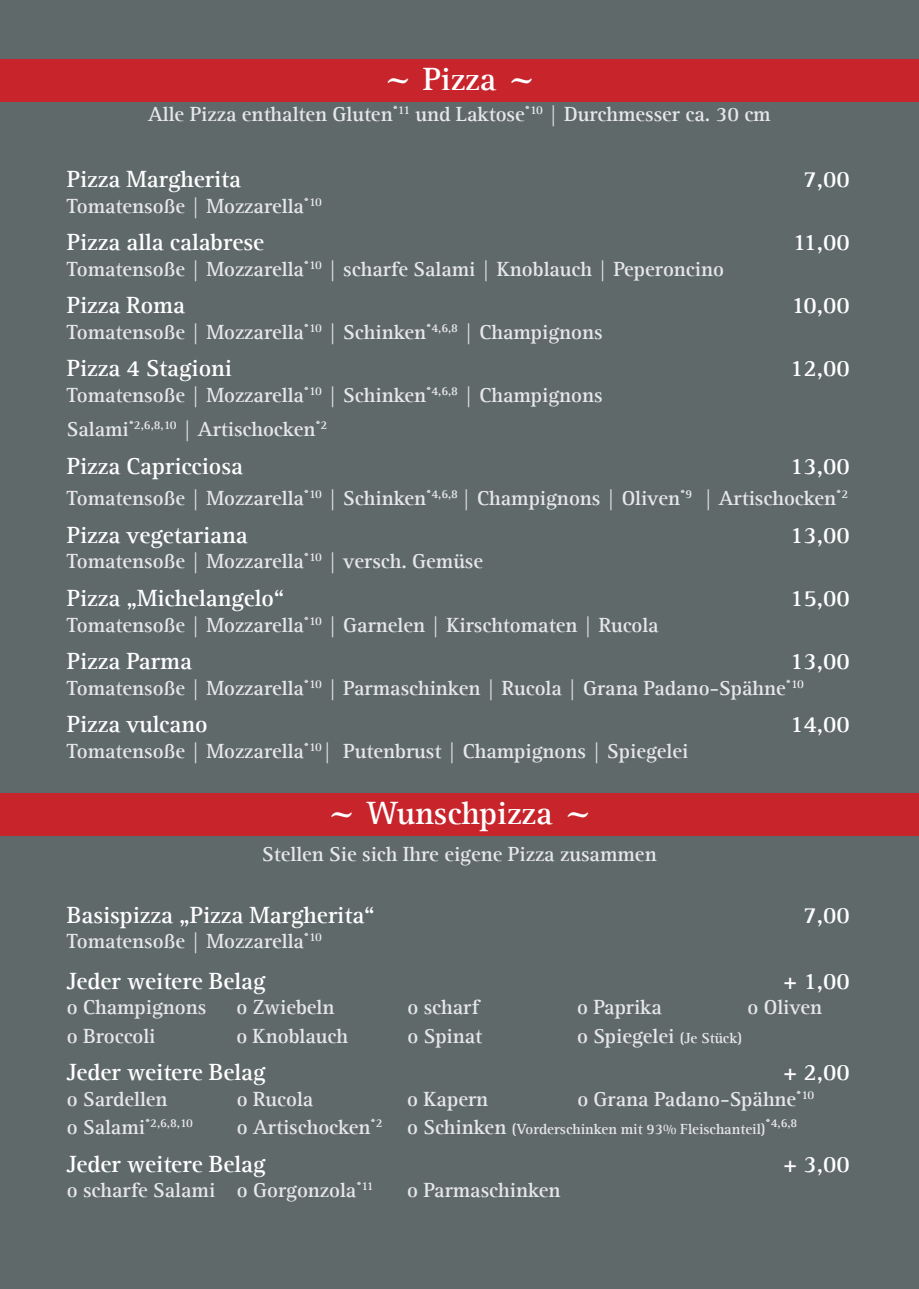
<style>
.page{position:relative;width:919px;height:1289px;background:#fff}
.page>*{position:absolute;margin:0;border:0;box-sizing:border-box;transform-origin:0 0}
.t1{font:700 33px "Agfa Rotis Serif";color:#fff}
.t2{font:700 24px "Agfa Rotis Serif";color:#fff}
.t3{font:700 21px/34.5px "Agfa Rotis Serif";color:#e6e7e9}
.t4{font:700 15px "Agfa Rotis Serif";color:#e6e7e9}
.t5{font:700 12.3px "Agfa Rotis Serif";color:#ececee}
.s1{font-size:15px}
.s2{font-size:21px;color:#e6e7e9}
.s3{font-size:21px}
</style>
<div class="page">
<div style="left:0;top:0;width:918px;height:1288px;background:#60696a"></div>
<div style="left:0;top:60px;width:918px;height:42px;background:#c8242b"></div>
<div style="left:0;top:793px;width:918px;height:43px;background:#c8242b"></div>
<h1 class="t1" style="left:381px;top:59px;width:158px">~ Pizza ~</h1>
<p class="t3" style="left:148px;top:97px;width:624px">Alle Pizza enthalten Gluten<sup>*11</sup> und Laktose<sup>*10</sup> | Durchmesser ca. 30 cm</p>
<p class="t2" style="left:67px;top:165px;width:176px">Pizza Margherita</p>
<p class="t2" style="left:803px;top:165px;width:48px">7,00</p>
<p class="t3" style="left:67px;top:188px;width:257px">Tomatensoße | Mozzarella<sup>*10</sup></p>
<p class="t2" style="left:67px;top:228px;width:199px">Pizza alla calabrese</p>
<p class="t2" style="left:792px;top:228px;width:58px">11,00</p>
<p class="t3" style="left:67px;top:251px;width:658px">Tomatensoße | Mozzarella<sup>*10</sup> | scharfe Salami | Knoblauch | Peperoncino</p>
<p class="t2" style="left:67px;top:291px;width:120px">Pizza Roma</p>
<p class="t2" style="left:791px;top:291px;width:59px">10,00</p>
<p class="t3" style="left:67px;top:314px;width:537px">Tomatensoße | Mozzarella<sup>*10</sup> | Schinken<sup>*4,6,8</sup> | Champignons</p>
<p class="t2" style="left:67px;top:354px;width:167px">Pizza 4 Stagioni</p>
<p class="t2" style="left:790px;top:354px;width:61px">12,00</p>
<p class="t3" style="left:67px;top:377px;width:537px">Tomatensoße | Mozzarella<sup>*10</sup> | Schinken<sup>*4,6,8</sup> | Champignons<br>Salami<sup>*2,6,8,10</sup> | Artischocken<sup>*2</sup></p>
<p class="t2" style="left:67px;top:452px;width:178px">Pizza Capricciosa</p>
<p class="t2" style="left:790px;top:452px;width:61px">13,00</p>
<p class="t3" style="left:67px;top:481px;width:782px">Tomatensoße | Mozzarella<sup>*10</sup> | Schinken<sup>*4,6,8</sup> | Champignons | Oliven<sup>*9</sup> | Artischocken<sup>*2</sup></p>
<p class="t2" style="left:67px;top:521px;width:183px">Pizza vegetariana</p>
<p class="t2" style="left:790px;top:521px;width:61px">13,00</p>
<p class="t3" style="left:67px;top:544px;width:418px">Tomatensoße | Mozzarella<sup>*10</sup> | versch. Gemüse</p>
<p class="t2" style="left:67px;top:584px;width:219px">Pizza „Michelangelo“</p>
<p class="t2" style="left:790px;top:584px;width:61px">15,00</p>
<p class="t3" style="left:67px;top:607px;width:593px">Tomatensoße | Mozzarella<sup>*10</sup> | Garnelen | Kirschtomaten | Rucola</p>
<p class="t2" style="left:67px;top:647px;width:127px">Pizza Parma</p>
<p class="t2" style="left:790px;top:647px;width:61px">13,00</p>
<p class="t3" style="left:67px;top:670px;width:738px">Tomatensoße | Mozzarella<sup>*10</sup> | Parmaschinken | Rucola | Grana Padano-Spähne<sup>*10</sup></p>
<p class="t2" style="left:67px;top:710px;width:142px">Pizza vulcano</p>
<p class="t2" style="left:790px;top:710px;width:61px">14,00</p>
<p class="t3" style="left:67px;top:733px;width:623px">Tomatensoße | Mozzarella<sup>*10</sup>| Putenbrust | Champignons | Spiegelei</p>
<h1 class="t1" style="left:325px;top:793px;width:270px">~ Wunschpizza ~</h1>
<p class="t3" style="left:262px;top:836px;width:396px">Stellen Sie sich Ihre eigene Pizza zusammen</p>
<p class="t2" style="left:67px;top:900px;width:309px">Basispizza „Pizza Margherita“</p>
<p class="t2" style="left:803px;top:900px;width:48px">7,00</p>
<p class="t3" style="left:67px;top:923px;width:257px">Tomatensoße | Mozzarella<sup>*10</sup></p>
<p class="t2" style="left:67px;top:966px;width:200px">Jeder weitere Belag</p>
<p class="t2" style="left:783px;top:966px;width:68px">+ 1,00</p>
<p class="t3" style="left:67px;top:989px;width:141px">o Champignons</p>
<p class="t3" style="left:236px;top:989px;width:99px">o Zwiebeln</p>
<p class="t3" style="left:407px;top:989px;width:73px">o scharf</p>
<p class="t3" style="left:577px;top:989px;width:86px">o Paprika</p>
<p class="t3" style="left:747px;top:989px;width:76px">o Oliven</p>
<p class="t3" style="left:67px;top:1018px;width:90px">o Broccoli</p>
<p class="t3" style="left:236px;top:1018px;width:113px">o Knoblauch</p>
<p class="t3" style="left:407px;top:1018px;width:76px">o Spinat</p>
<p class="t3" style="left:577px;top:1018px;width:166px">o Spiegelei <span class="s1">(Je Stück)</span></p>
<p class="t2" style="left:67px;top:1058px;width:200px">Jeder weitere Belag</p>
<p class="t2" style="left:783px;top:1058px;width:68px">+ 2,00</p>
<p class="t3" style="left:67px;top:1081px;width:102px">o Sardellen</p>
<p class="t3" style="left:237px;top:1081px;width:78px">o Rucola</p>
<p class="t3" style="left:407px;top:1081px;width:82px">o Kapern</p>
<p class="t3" style="left:577px;top:1081px;width:238px">o Grana Padano-Spähne<sup>*10</sup></p>
<p class="t5" style="left:67px;top:1115px;width:128px"><span class="s2">o Salami</span>*2,6,8,10</p>
<p class="t4" style="left:237px;top:1120px;width:530px"><span class="s3">o Artischocken</span><sup>*2</sup> <span class="s3">o Schinken</span> (Vorderschinken mit 93% Fleischanteil)</p>
<p class="t5" style="left:765px;top:1115px;width:33px">*4,6,8</p>
<p class="t2" style="left:67px;top:1149px;width:200px">Jeder weitere Belag</p>
<p class="t2" style="left:783px;top:1149px;width:68px">+ 3,00</p>
<p class="t3" style="left:67px;top:1172px;width:308px">o scharfe Salami o Gorgonzola<sup>*11</sup></p>
<p class="t3" style="left:407px;top:1172px;width:155px">o Parmaschinken</p>
</div>
